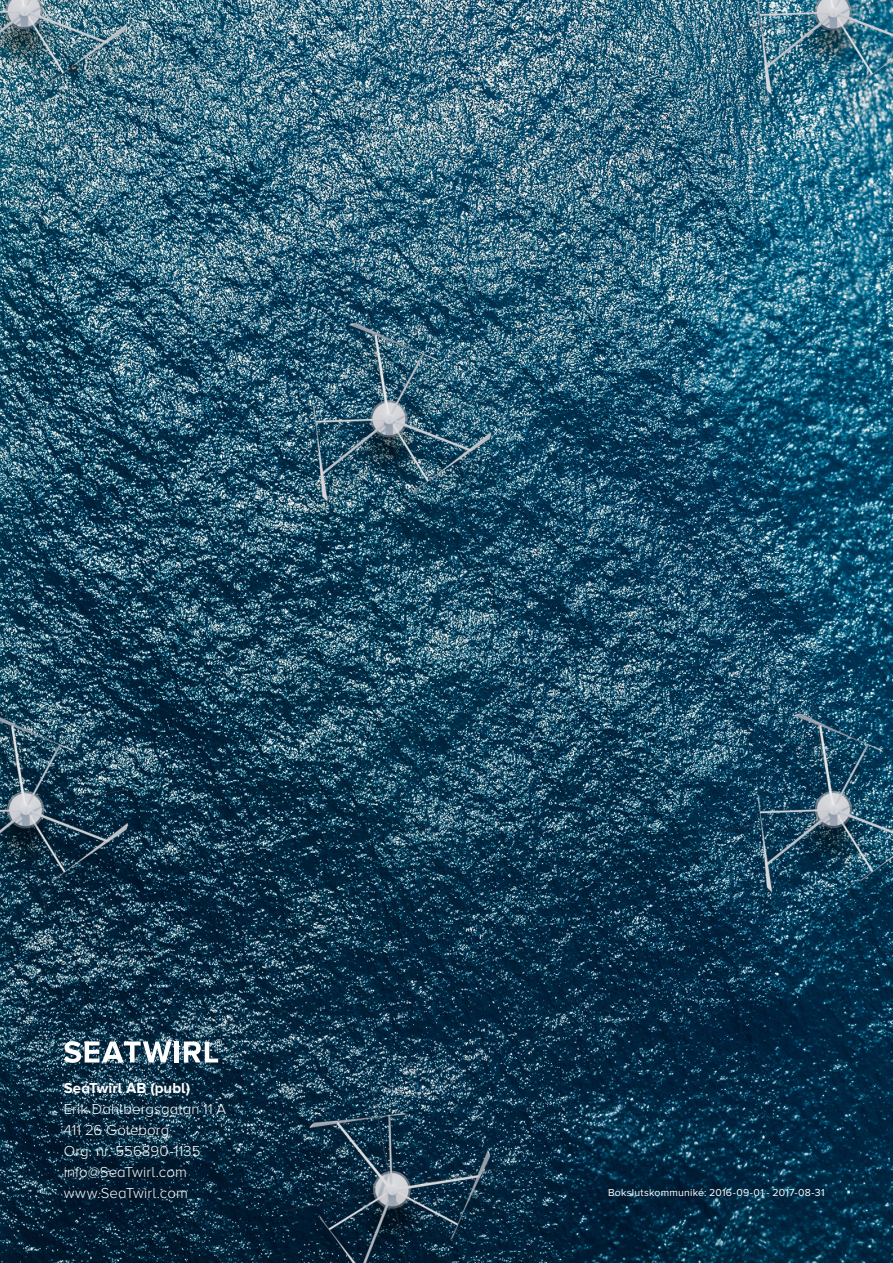
<style>
.page{position:relative;width:893px;height:1263px;background:#fff}
.page>*{position:absolute;margin:0;border:0;box-sizing:border-box;transform-origin:0 0}
.t1{font:300 15px "Proxima Nova A";letter-spacing:.005em;color:#fff}
.t2{font:700 15px "Proxima Nova A";letter-spacing:.005em;color:#fff}
.bold{font:10.5px "Proxima Nova";letter-spacing:.02em;color:#fff}
.t3{font:700 10.5px "Proxima Nova A";color:#231f20}
</style>
<div class="page">
<img style="left:0;top:0;width:893px;height:1263px">
<svg style="left:64px;top:1041px;width:108px;height:22px"></svg>
<div style="left:174px;top:1041px;width:5px;height:21px;background:#fff"></div>
<svg style="left:184px;top:1039px;width:38px;height:23px"></svg>
<p class="t3" style="left:68px;top:63px;width:12px">12</p>
<p class="t2" style="left:64px;top:1079px;width:128px">SeaTwirl AB (publ)</p>
<p class="t1" style="left:64px;top:1100px;width:164px">Erik Dahlbergsgatan 11 A</p>
<p class="t1" style="left:64px;top:1121px;width:107px">411 26 Göteborg</p>
<p class="t1" style="left:64px;top:1142px;width:138px">Org. nr. 556890-1135</p>
<p class="t1" style="left:64px;top:1163px;width:125px">info@SeaTwirl.com</p>
<p class="t1" style="left:64px;top:1184px;width:126px">www.SeaTwirl.com</p>
<p class="bold" style="left:608px;top:1186px;width:218px">Bokslutskommuniké: 2016-09-01 - 2017-08-31</p>
</div>
